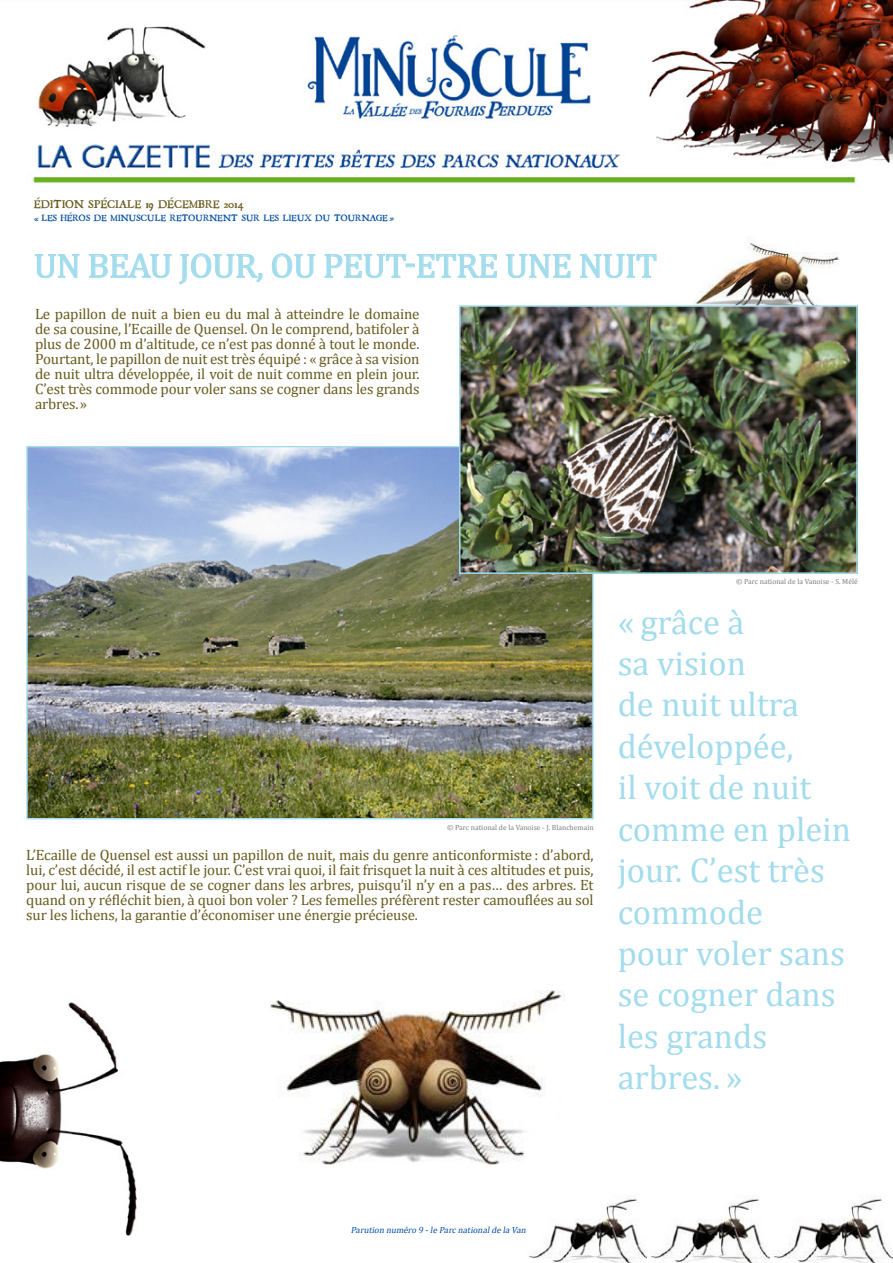
<style>
.page{position:relative;width:893px;height:1263px;background:#fff}
.page>*{position:absolute;margin:0;border:0;box-sizing:border-box;transform-origin:0 0}
.t1{font:34.5px/41.4px "Cambria Math";color:#a2dced}
.t2{font:34.2px "Cambria Math";letter-spacing:-.02em;color:#a2dced;scale:1.05 1}
.t3{font:15px/15px "Cambria Math";letter-spacing:-.01em;color:#685a1d;text-align:justify}
.t4{font:12px "Roman Antique";color:#685a1d}
.t5{font:9.75px "Roman Antique";color:#034ea2}
.t6{font:italic 9px "Cambria Math";color:#034ea2}
.t7{font:7.5px "Cambria Math";color:#807e7e}
</style>
<div class="page">
<img style="left:0;top:1002px;width:137px;height:234px">
<img style="left:693px;top:243px;width:146px;height:62px">
<img style="left:28px;top:448px;width:564px;height:369px">
<img style="left:462px;top:308px;width:393px;height:263px">
<div style="left:459px;top:305px;width:399px;height:269px;border:2px solid #a2dced"></div>
<svg style="left:35px;top:254px;width:44px;height:24px"></svg>
<svg style="left:89px;top:254px;width:82px;height:24px"></svg>
<svg style="left:179px;top:254px;width:83px;height:30px"></svg>
<svg style="left:272px;top:254px;width:43px;height:24px"></svg>
<svg style="left:325px;top:254px;width:172px;height:24px"></svg>
<svg style="left:506px;top:254px;width:64px;height:24px"></svg>
<svg style="left:580px;top:254px;width:76px;height:24px"></svg>
<img style="left:33px;top:0;width:860px;height:184px">
<img style="left:269px;top:990px;width:294px;height:174px">
<img style="left:528px;top:1196px;width:119px;height:67px">
<img style="left:650px;top:1196px;width:120px;height:67px">
<img style="left:773px;top:1196px;width:120px;height:67px">
<p class="t4" style="left:34px;top:197px;width:211px">ÉDITION SPÉCIALE 19 DÉCEMBRE 2014</p>
<p class="t5" style="left:34px;top:212px;width:362px">« LES HÉROS DE MINUSCULE RETOURNENT SUR LES LIEUX DU TOURNAGE»</p>
<h2 class="t2" style="left:34px;top:246px;width:595px">UN BEAU JOUR, OU PEUT-ETRE UNE NUIT</h2>
<p class="t3" style="left:35px;top:307px;width:386px">Le papillon de nuit a bien eu du mal à atteindre le domaine de sa cousine, l’Ecaille de Quensel. On le comprend, batifoler à plus de 2000 m d’altitude, ce n’est pas donné à tout le monde.<br>Pourtant, le papillon de nuit est très équipé : « grâce à sa vision de nuit ultra développée, il voit de nuit comme en plein jour.<br>C’est très commode pour voler sans se cogner dans les grands arbres.»</p>
<p class="t7" style="left:447px;top:823px;width:148px">© Parc national de la Vanoise - J. Blanchemain</p>
<p class="t3" style="left:26px;top:847px;width:569px">L’Ecaille de Quensel est aussi un papillon de nuit, mais du genre anticonformiste : d’abord, lui, c’est décidé, il est actif le jour. C’est vrai quoi, il fait frisquet la nuit à ces altitudes et puis, pour lui, aucun risque de se cogner dans les arbres, puisqu’il n’y en a pas… des arbres. Et quand on y réfléchit bien, à quoi bon voler ? Les femelles préfèrent rester camouflées au sol sur les lichens, la garantie d’économiser une énergie précieuse.</p>
<p class="t7" style="left:736px;top:577px;width:123px">© Parc national de la Vanoise - S. Mélé</p>
<h1 class="t1" style="left:618px;top:601px;width:235px">« grâce à<br>sa vision<br>de nuit ultra développée,<br>il voit de nuit comme en plein jour. C’est très commode<br>pour voler sans se cogner dans les grands arbres. »</h1>
<p class="t6" style="left:351px;top:1224px;width:201px">Parutionnuméro9-leParcnationaldelaVanoise</p>
</div>
